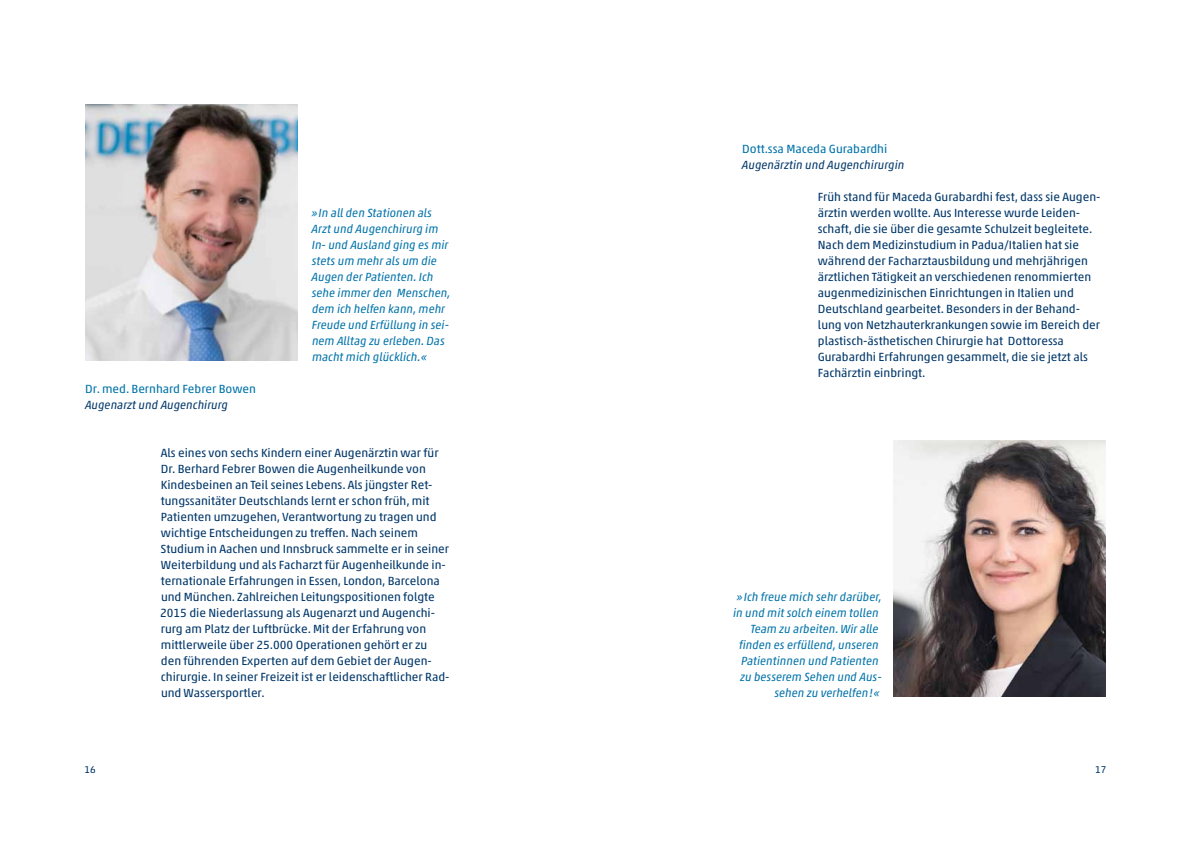
<style>
.page{position:relative;width:1191px;height:842px;background:#fff}
.page>*{position:absolute;margin:0;border:0;box-sizing:border-box;transform-origin:0 0}
.t1{font:12px/16px "Akko Pro";color:#00376a}
.t2{font:italic 12px/16px "Akko Pro";color:#0073aa}
.t3{font:italic 12px "Akko Pro";color:#00376a}
.t4{font:12px "Akko Pro";color:#0073aa}
.t5{font:10px "Akko Pro";color:#00376a}
</style>
<div class="page">
<img style="left:85px;top:105px;width:213px;height:256px">
<img style="left:893px;top:441px;width:213px;height:256px">
<p class="t4" style="left:85px;top:381px;width:172px">Dr. med. Bernhard Febrer Bowen</p>
<p class="t3" style="left:85px;top:397px;width:144px">Augenarzt und Augenchirurg</p>
<p class="t2" style="left:311px;top:204px;width:141px">» In all den Stationen als<br>Arzt und Augenchirurg im<br>In- und Ausland ging es mir stets um mehr als um die<br>Augen der Patienten. Ich sehe immer den Menschen, dem ich helfen kann, mehr<br>Freude und Erfüllung in sei&shy;nem Alltag zu erleben. Das macht mich glücklich.«</p>
<p class="t1" style="left:160px;top:444px;width:291px">Als eines von sechs Kindern einer Augenärztin war für Dr. Berhard Febrer Bowen die Augenheilkunde von Kindesbeinen an Teil seines Lebens. Als jüngster Ret&shy;tungssanitäter Deutschlands lernt er schon früh, mit Patienten umzugehen, Verantwortung zu tragen und wichtige Entscheidungen zu treffen. Nach seinem Studium in Aachen und Innsbruck sammelte er in seiner Weiterbildung und als Facharzt für Augenheilkunde in&shy;ternationale Erfahrungen in Essen, London, Barcelona und München. Zahlreichen Leitungspositionen folgte 2015 die Niederlassung als Augenarzt und Augenchi&shy;rurg am Platz der Luftbrücke. Mit der Erfahrung von mittlerweile über 25.000 Operationen gehört er zu den führenden Experten auf dem Gebiet der Augen&shy;chirurgie. In seiner Freizeit ist er leidenschaftlicher Rad&shy;und Wassersportler.</p>
<p class="t4" style="left:742px;top:141px;width:147px">Dott.ssa Maceda Gurabardhi</p>
<p class="t3" style="left:742px;top:157px;width:164px">Augenärztin und Augenchirurgin</p>
<p class="t1" style="left:817px;top:188px;width:284px">Früh stand für Maceda Gurabardhi fest, dass sie Augen&shy;ärztin werden wollte. Aus Interesse wurde Leiden&shy;schaft, die sie über die gesamte Schulzeit begleitete.<br>Nach dem Medizinstudium in Padua/Italien hat sie während der Facharztausbildung und mehrjährigen ärztlichen Tätigkeit an verschiedenen renommierten augenmedizinischen Einrichtungen in Italien und Deutschland gearbeitet. Besonders in der Behand&shy;lung von Netzhauterkrankungen sowie im Bereich der plastisch-ästhetischen Chirurgie hat Dottoressa Gurabardhi Erfahrungen gesammelt, die sie jetzt als Fachärztin einbringt.</p>
<p class="t2" style="left:733px;top:588px;width:150px;text-align:right">» Ich freue mich sehr darüber, in und mit solch einem tollen<br>Team zu arbeiten. Wir alle finden es erfüllend, unseren<br>Patientinnen und Patienten zu besserem Sehen und Aus&shy;sehen zu verhelfen ! «</p>
<p class="t5" style="left:85px;top:763px;width:13px">16</p>
<p class="t5" style="left:1095px;top:763px;width:13px">17</p>
</div>
